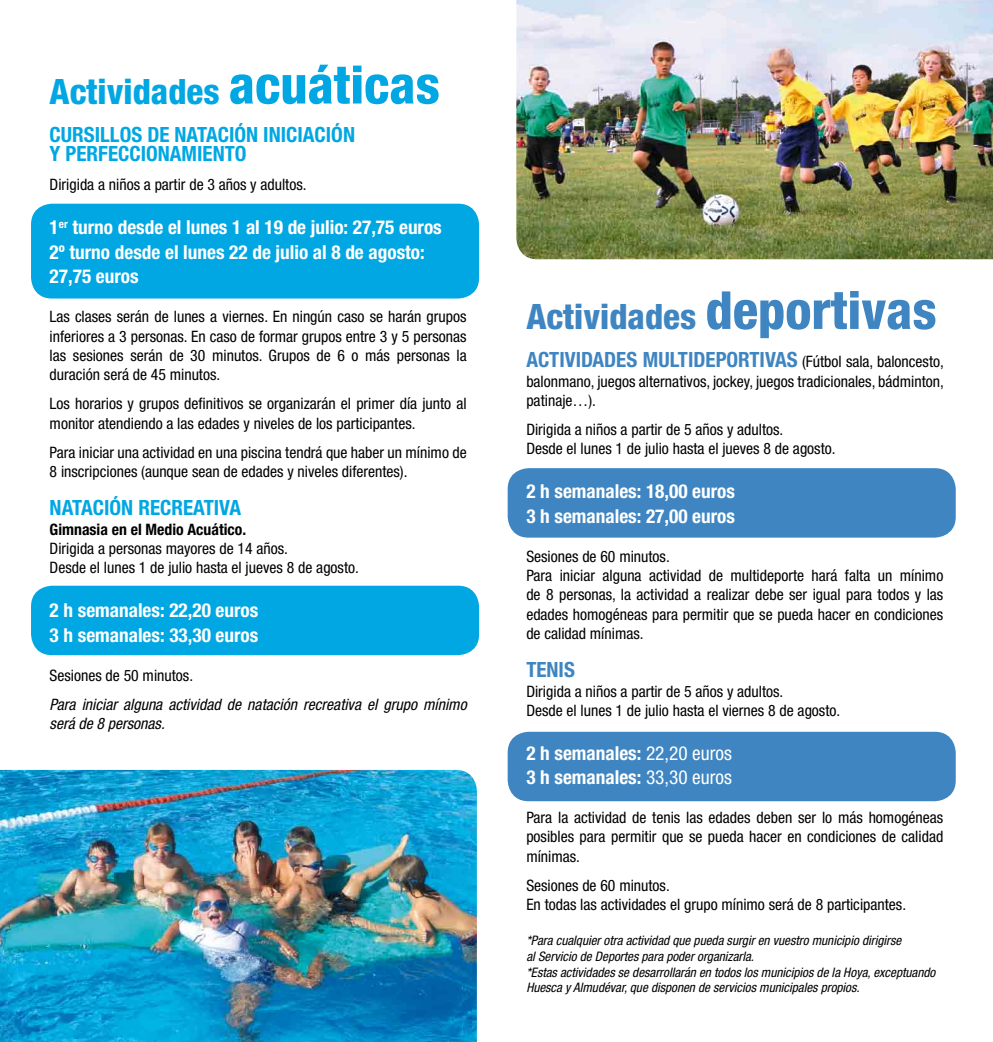
<style>
.page{position:relative;width:993px;height:1042px;background:#fff}
.page>*{position:absolute;margin:0;border:0;box-sizing:border-box;transform-origin:0 0}
.t1{font:800 condensed 35px "Helvetica Neue";color:#3e85c1}
.t2{font:800 condensed 35px "Helvetica Neue";color:#00a7e3}
.t3{font:700 condensed 21px/19.2px "Helvetica Neue";color:#00a7e3}
.t4{font:700 condensed 21px "Helvetica Neue";color:#3e85c1}
.t5{font:700 condensed 19.25px/24.5px "Helvetica Neue";color:#fff}
.t6{font:condensed 15.75px/19.2px "Helvetica Neue";color:#000}
.t7{font:italic condensed 15.75px/19.2px "Helvetica Neue";color:#000}
.t8{font:700 condensed 15.75px "Helvetica Neue";color:#000}
.t9{font:italic condensed 13.12px/15.8px "Helvetica Neue";color:#000}
.s1{font-size:52.5px}
.s2{font-weight:700;font-size:21px;color:#3e85c1}
.s3{font-weight:400}
</style>
<div class="page">
<div style="left:31px;top:204px;width:448px;height:94px;background:#00a7e3;border-radius:21px"></div>
<div style="left:31px;top:586px;width:448px;height:69px;background:#00a7e3;border-radius:21px"></div>
<div style="left:507px;top:468px;width:448px;height:70px;background:#3e85c1;border-radius:21px"></div>
<div style="left:507px;top:732px;width:448px;height:69px;background:#3e85c1;border-radius:21px"></div>
<img style="left:0;top:770px;width:476px;height:272px">
<img style="left:516px;top:0;width:476px;height:259px">
<h1 class="t2" style="left:50px;top:69px;width:391px">Actividades <span class="s1">acuáticas</span></h1>
<h2 class="t3" style="left:50px;top:125px;width:45px">Cursill</h2>
<h2 class="t3" style="left:50px;top:125px;width:305px;text-indent:70px">os de Natación Iniciación y Perfeccionami ento</h2>
<p class="t6" style="left:50px;top:175px;width:258px">Dirigida a niños a partir de 3 años y adultos.</p>
<p class="t5" style="left:50px;top:215px;width:393px">1<sup>er</sup> turno desde el lunes 1 al 19 de julio: 27,75 euros<br>2º turno desde el lunes 22 de julio al 8 de agosto:<br>27,75 euros</p>
<p class="t6" style="left:50px;top:307px;width:418px;text-align:justify">Las clases serán de lunes a viernes. En ningún caso se harán grupos inferiores a 3 personas. En caso de formar grupos entre 3 y 5 personas las sesiones serán de 30 minutos. Grupos de 6 o más personas la duración será de 45 minutos.</p>
<p class="t6" style="left:50px;top:394px;width:418px">Los horarios y grupos definitivos se organizarán el primer día junto al monitor atendiendo a las edades y niveles de los participantes.</p>
<p class="t6" style="left:50px;top:442px;width:418px">Para iniciar una actividad en una piscina tendrá que haber un mínimo de<br>8 inscripciones (aunque sean de edades y niveles diferentes).</p>
<h2 class="t3" style="left:50px;top:498px;width:193px">NATACIÓN RECREATIVA</h2>
<p class="t8" style="left:50px;top:519px;width:198px">Gimnasia en el Medio Acuático.</p>
<p class="t6" style="left:50px;top:539px;width:310px">Dirigida a personas mayores de 14 años.<br>Desde el lunes 1 de julio hasta el jueves 8 de agosto.</p>
<p class="t5" style="left:50px;top:598px;width:210px">2 h semanales: 22,20 euros<br>3 h semanales: 33,30 euros</p>
<p class="t6" style="left:50px;top:665px;width:145px">Sesiones de 50 minutos.</p>
<p class="t7" style="left:50px;top:694px;width:418px">Para iniciar alguna actividad de natación recreativa el grupo mínimo será de 8 personas.</p>
<h1 class="t1" style="left:526px;top:295px;width:412px">Actividades <span class="s1">deportivas</span></h1>
<h2 class="t4" style="left:526px;top:347px;width:11px">Activid</h2>
<h2 class="t4" style="left:592px;top:347px;width:62px">ades multid</h2>
<p class="t6" style="left:526px;top:352px;width:419px;text-align:justify;text-indent:179px"><span class="s2">eportivas</span> (Fútbol sala, baloncesto, balonmano, juegos alternativos, jockey, juegos tradicionales, bádminton, patinaje…).</p>
<p class="t6" style="left:526px;top:420px;width:310px">Dirigida a niños a partir de 5 años y adultos.<br>Desde el lunes 1 de julio hasta el jueves 8 de agosto.</p>
<p class="t5" style="left:526px;top:479px;width:210px">2 h semanales: 18,00 euros<br>3 h semanales: 27,00 euros</p>
<p class="t6" style="left:526px;top:546px;width:418px">Sesiones de 60 minutos.<br>Para iniciar alguna actividad de multideporte hará falta un mínimo de 8 personas, la actividad a realizar debe ser igual para todos y las edades homogéneas para permitir que se pueda hacer en condiciones de calidad mínimas.</p>
<h2 class="t4" style="left:526px;top:657px;width:31px">Tenis</h2>
<p class="t6" style="left:526px;top:681px;width:315px">Dirigida a niños a partir de 5 años y adultos.<br>Desde el lunes 1 de julio hasta el viernes 8 de agosto.</p>
<p class="t5" style="left:526px;top:740px;width:207px">2 h semanales: <span class="s3">22,20 euros<br></span>3 h semanales: <span class="s3">33,30 euros</span></p>
<p class="t6" style="left:526px;top:808px;width:418px;text-align:justify">Para la actividad de tenis las edades deben ser lo más homogéneas posibles para permitir que se pueda hacer en condiciones de calidad mínimas.</p>
<p class="t6" style="left:526px;top:875px;width:381px">Sesiones de 60 minutos.<br>En todas las actividades el grupo mínimo será de 8 participantes.</p>
<p class="t9" style="left:526px;top:932px;width:410px">*Para cualquier otra actividad que pueda surgir en vuestro municipio dirigirse<br>al Servicio de Deportes para poder organizarla.<br>*Estas actividades se desarrollarán en todos los municipios de la Hoya, exceptuando Huesca y Almudévar, que disponen de servicios municipales propios.</p>
</div>
